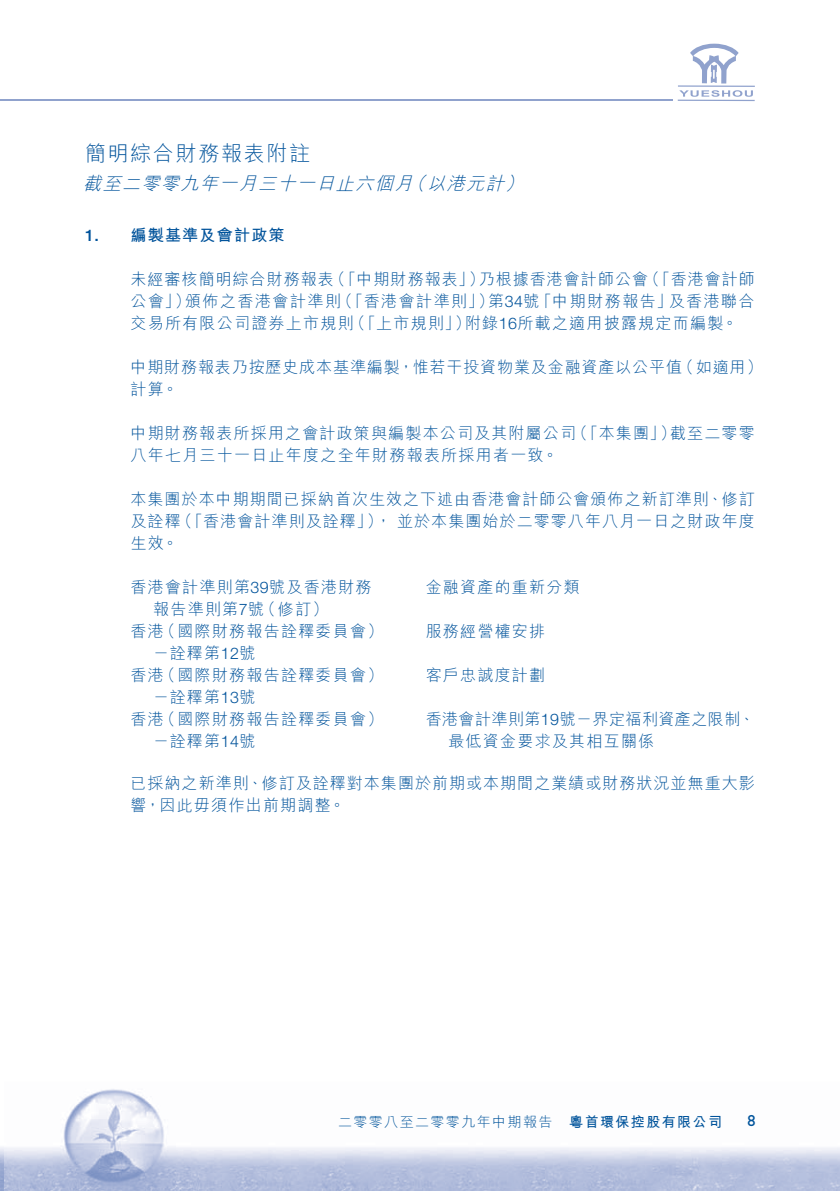
<style>
.page{position:relative;width:840px;height:1191px;background:#fff}
.page>*{position:absolute;margin:0;border:0;box-sizing:border-box;transform-origin:0 0}
.t1{font:21px "M Hei HK Light B5 pc H";letter-spacing:.08em;color:#00539b}
.t2{font:italic 18px "M Hei HK Light B5 pc H";color:#00539b}
.t3{font:16px/22px "M Hei HK Light B5 pc H";letter-spacing:.08em;color:#00539b}
.t4{font:16px/22px "M Hei HK Light B5 pc H";letter-spacing:.055em;color:#00539b}
.t5{font:16px/22px "M Hei HK Light B5 pc H";letter-spacing:.03em;color:#00539b}
.t6{font:16px "M Hei HK Bold B5 pc H";letter-spacing:.08em;color:#00539b}
.t7{font:16px "Gill Sans Std";color:#00539b}
.t8{font:14px "M Hei HK Light B5 pc H";letter-spacing:.1em;color:#00539b}
.s1{font-family:"Helvetica Neue LT Std";font-weight:500}
.s2{font-family:"Helvetica Neue LT Std";font-weight:300}
.s3{font-family:"M Hei HK Bold B5 pc H"}
</style>
<div class="page">
<img style="left:3px;top:1089px;width:836px;height:102px">
<hr style="left:677px;top:85px;width:77px;height:2px;background:#90a2cd">
<hr style="left:677px;top:100px;width:77px;height:1px;background:#90a2cd">
<svg style="left:690px;top:44px;width:48px;height:39px"></svg>
<svg style="left:679px;top:90px;width:73px;height:7px"></svg>
<hr style="left:0;top:100px;width:672px;height:1px;background:#90a2cd">
<h1 class="t1" style="left:85px;top:145px;width:226px">簡明綜合財務報表附註</h1>
<p class="t2" style="left:83px;top:176px;width:446px">截至二零零九年一月三十一日止六個月（以港元計）</p>
<p class="t6" style="left:85px;top:228px;width:201px"><span class="s1">1.</span> 編製基準及會計政策</p>
<p class="t3" style="left:130px;top:270px;width:625px;text-align:justify">未經審核簡明綜合財務報表（「中期財務報表」）乃根據香港會計師公會（「香港會計師公會」）頒佈之香港會計準則（「香港會計準則」）第<span class="s2">34</span>號「中期財務報告」及香港聯合交易所有限公司證券上市規則（「上市規則」）附錄<span class="s2">16</span>所載之適用披露規定而編製。</p>
<p class="t4" style="left:130px;top:358px;width:633px">中期財務報表乃按歷史成本基準編製，惟若干投資物業及金融資產以公平值（如適用）計算。</p>
<p class="t3" style="left:130px;top:424px;width:625px">中期財務報表所採用之會計政策與編製本公司及其附屬公司（「本集團」）截至二零零八年七月三十一日止年度之全年財務報表所採用者一致。</p>
<p class="t3" style="left:130px;top:490px;width:625px;text-align:justify">本集團於本中期期間已採納首次生效之下述由香港會計師公會頒佈之新訂準則、修訂及詮釋（「香港會計準則及詮釋」），並於本集團始於二零零八年八月一日之財政年度生效。</p>
<p class="t3" style="left:153px;top:578px;width:220px;text-indent:-23px">香港會計準則第<span class="s2">39</span>號及香港財務報告準則第<span class="s2">7</span>號（修訂）</p>
<p class="t3" style="left:425px;top:578px;width:155px">金融資產的重新分類</p>
<p class="t3" style="left:153px;top:622px;width:231px;text-indent:-23px">香港（國際財務報告詮釋委員會）－詮釋第<span class="s2">12</span>號</p>
<p class="t3" style="left:425px;top:622px;width:121px">服務經營權安排</p>
<p class="t3" style="left:153px;top:666px;width:231px;text-indent:-23px">香港（國際財務報告詮釋委員會）－詮釋第<span class="s2">13</span>號</p>
<p class="t3" style="left:425px;top:666px;width:121px">客戶忠誠度計劃</p>
<p class="t3" style="left:153px;top:710px;width:231px;text-indent:-23px">香港（國際財務報告詮釋委員會）－詮釋第<span class="s2">14</span>號</p>
<p class="t5" style="left:448px;top:710px;width:308px;text-indent:-23px">香港會計準則第<span class="s2">19</span>號－界定福利資產之限制、最低資金要求及其相互關係</p>
<p class="t3" style="left:130px;top:774px;width:625px">已採納之新準則、修訂及詮釋對本集團於前期或本期間之業績或財務狀況並無重大影響，因此毋須作出前期調整。</p>
<p class="t8" style="left:338px;top:1116px;width:385px">二零零八至二零零九年中期報告 <span class="s3">粵首環保控股有限公司</span></p>
<p class="t7" style="left:747px;top:1111px;width:9px">8</p>
</div>
